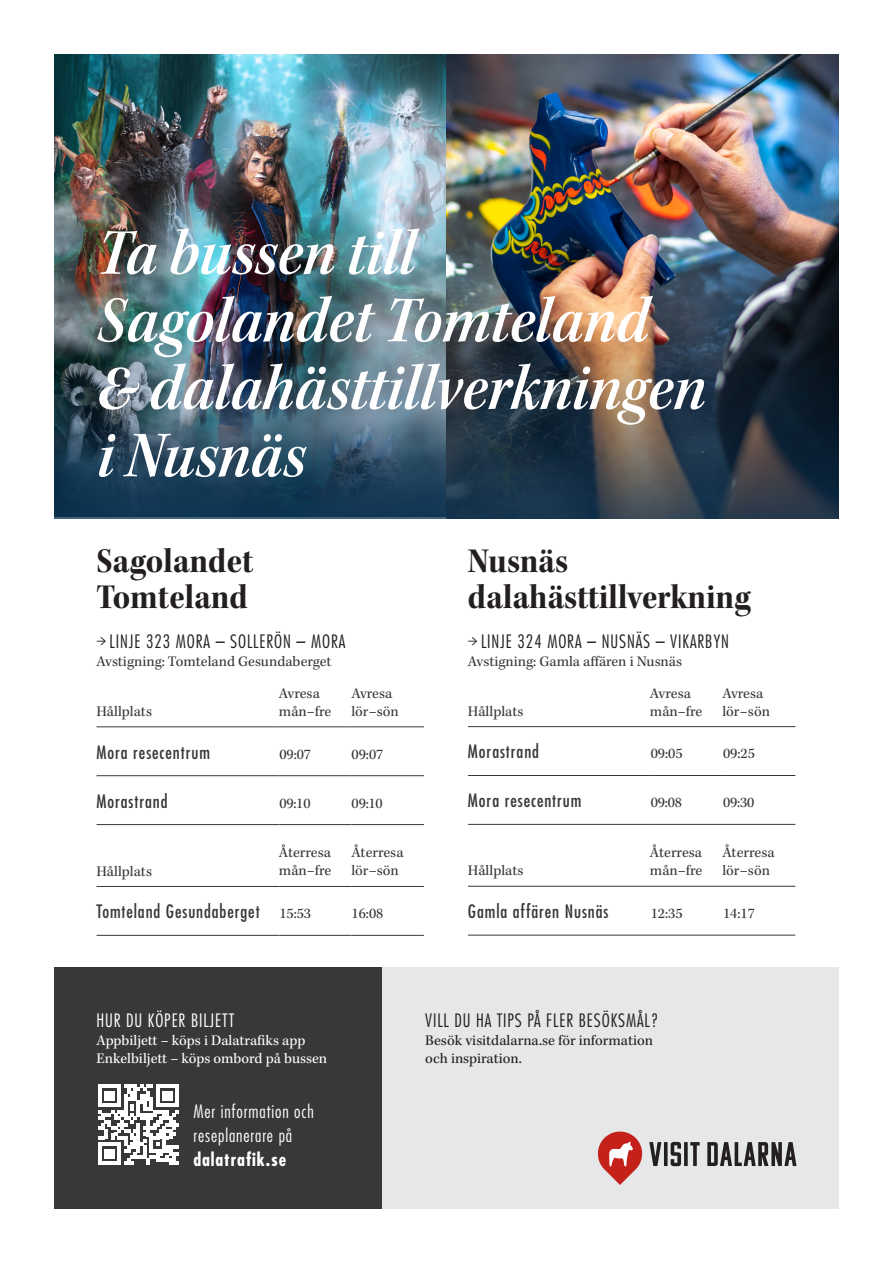
<style>
.page{position:relative;width:893px;height:1263px;background:#fff}
.page>*{position:absolute;margin:0;border:0;box-sizing:border-box;transform-origin:0 0}
.underrubiker{font:67.5px/67.5px "Kepler Std Semibold Scn It Subh";color:#fff}
.underrubiker-2{font:36px "Kepler Std Bold Scn Subh";letter-spacing:.005em;color:#231f20}
.tabell_kolum_1{font:condensed 18px "Futura Std";letter-spacing:.05em;color:#383839}
.underrubiker-3{font:300 condensed 18px "Futura Std";letter-spacing:.05em;color:#231f20}
.tabell_kolum_1-2{font:300 condensed 18px/24px "Futura Std";letter-spacing:.05em;color:#fff}
.tabell{font:300 condensed 18px "Futura Std";letter-spacing:.05em;color:#231f20}
.tabell-2{font:300 condensed 18px "Futura Std";letter-spacing:.05em;color:#fff}
.tabell_kolum_1-3{font:700 condensed 18px "Futura Std";letter-spacing:.05em;color:#fff}
.tabell-3{font:15px "Kepler Std";color:#383839}
.tabell-4{font:15px "Kepler Std";color:#fff}
.tabell-5{font:15px/18px "Kepler Std";color:#231f20}
</style>
<div class="page">
<img style="left:54px;top:54px;width:392px;height:273px">
<img style="left:446px;top:54px;width:393px;height:273px">
<img style="left:54px;top:327px;width:785px;height:192px">
<div style="left:54px;top:967px;width:329px;height:242px;background:#383839"></div>
<div style="left:383px;top:967px;width:456px;height:242px;background:#e6e7e9"></div>
<hr style="left:97px;top:726px;width:182px;height:1px;background:#383839">
<hr style="left:279px;top:726px;width:73px;height:1px;background:#383839">
<hr style="left:352px;top:726px;width:72px;height:1px;background:#383839">
<hr style="left:97px;top:775px;width:182px;height:1px;background:#383839">
<hr style="left:279px;top:775px;width:73px;height:1px;background:#383839">
<hr style="left:352px;top:775px;width:72px;height:1px;background:#383839">
<hr style="left:97px;top:824px;width:182px;height:1px;background:#383839">
<hr style="left:279px;top:824px;width:73px;height:1px;background:#383839">
<hr style="left:352px;top:824px;width:72px;height:1px;background:#383839">
<hr style="left:468px;top:726px;width:183px;height:1px;background:#383839">
<hr style="left:651px;top:726px;width:72px;height:1px;background:#383839">
<hr style="left:723px;top:726px;width:72px;height:1px;background:#383839">
<hr style="left:468px;top:775px;width:183px;height:1px;background:#383839">
<hr style="left:651px;top:775px;width:72px;height:1px;background:#383839">
<hr style="left:723px;top:775px;width:72px;height:1px;background:#383839">
<hr style="left:468px;top:824px;width:183px;height:1px;background:#383839">
<hr style="left:651px;top:824px;width:72px;height:1px;background:#383839">
<hr style="left:723px;top:824px;width:72px;height:1px;background:#383839">
<hr style="left:97px;top:886px;width:182px;height:1px;background:#383839">
<hr style="left:279px;top:886px;width:73px;height:1px;background:#383839">
<hr style="left:352px;top:886px;width:72px;height:1px;background:#383839">
<hr style="left:97px;top:935px;width:182px;height:1px;background:#383839">
<hr style="left:279px;top:935px;width:73px;height:1px;background:#383839">
<hr style="left:352px;top:935px;width:72px;height:1px;background:#383839">
<hr style="left:468px;top:886px;width:183px;height:1px;background:#383839">
<hr style="left:651px;top:886px;width:72px;height:1px;background:#383839">
<hr style="left:723px;top:886px;width:72px;height:1px;background:#383839">
<hr style="left:468px;top:935px;width:183px;height:1px;background:#383839">
<hr style="left:651px;top:935px;width:72px;height:1px;background:#383839">
<hr style="left:723px;top:935px;width:72px;height:1px;background:#383839">
<svg style="left:98px;top:1084px;width:81px;height:81px"></svg>
<svg style="left:664px;top:1142px;width:4px;height:24px"></svg>
<svg style="left:671px;top:1142px;width:10px;height:24px"></svg>
<svg style="left:684px;top:1142px;width:4px;height:24px"></svg>
<svg style="left:690px;top:1142px;width:10px;height:24px"></svg>
<svg style="left:707px;top:1142px;width:89px;height:24px"></svg>
<svg style="left:598px;top:1131px;width:63px;height:54px"></svg>
<p class="underrubiker" style="left:97px;top:220px;width:320px">Ta bussen till</p>
<p class="underrubiker" style="left:97px;top:287px;width:610px">Sagolandet Tomteland &amp; dalahästtillverkningen i Nusnäs</p>
<p class="underrubiker-2" style="left:97px;top:541px;width:158px">Sagolandet</p>
<p class="underrubiker-2" style="left:97px;top:577px;width:153px">Tomteland</p>
<p class="underrubiker-3" style="left:97px;top:631px;width:250px"><sup>→</sup> LINJE 323 MORA – SOLLERÖN – MORA</p>
<p class="tabell-3" style="left:97px;top:653px;width:237px">Avstigning: Tomteland Gesundaberget</p>
<p class="underrubiker-2" style="left:468px;top:541px;width:102px">Nusnäs</p>
<p class="underrubiker-2" style="left:468px;top:577px;width:284px">dalahästtillverkning</p>
<p class="underrubiker-3" style="left:468px;top:631px;width:263px"><sup>→</sup> LINJE 324 MORA – NUSNÄS – VIKARBYN</p>
<p class="tabell-3" style="left:468px;top:653px;width:216px">Avstigning: Gamla affären i Nusnäs</p>
<p class="tabell-3" style="left:650px;top:685px;width:42px">Avresa</p>
<p class="tabell-3" style="left:650px;top:703px;width:54px">mån–fre</p>
<p class="tabell-3" style="left:279px;top:685px;width:42px">Avresa</p>
<p class="tabell-3" style="left:351px;top:685px;width:42px">Avresa</p>
<p class="tabell-3" style="left:351px;top:703px;width:49px">lör–sön</p>
<p class="tabell-3" style="left:722px;top:685px;width:42px">Avresa</p>
<p class="tabell-3" style="left:722px;top:703px;width:49px">lör–sön</p>
<p class="tabell-3" style="left:97px;top:703px;width:57px">Hållplats</p>
<p class="tabell-3" style="left:279px;top:703px;width:54px">mån–fre</p>
<p class="tabell-3" style="left:468px;top:703px;width:57px">Hållplats</p>
<p class="tabell_kolum_1" style="left:97px;top:741px;width:115px">Mora resecentrum</p>
<p class="tabell-3" style="left:279px;top:745px;width:33px">09:07</p>
<p class="tabell-3" style="left:352px;top:745px;width:33px">09:07</p>
<p class="tabell_kolum_1" style="left:97px;top:790px;width:73px">Morastrand</p>
<p class="tabell-3" style="left:279px;top:794px;width:33px">09:10</p>
<p class="tabell-3" style="left:352px;top:794px;width:33px">09:10</p>
<p class="tabell_kolum_1" style="left:468px;top:741px;width:73px">Morastrand</p>
<p class="tabell-3" style="left:651px;top:745px;width:33px">09:05</p>
<p class="tabell-3" style="left:723px;top:745px;width:33px">09:25</p>
<p class="tabell_kolum_1" style="left:468px;top:790px;width:115px">Mora resecentrum</p>
<p class="tabell-3" style="left:651px;top:794px;width:33px">09:08</p>
<p class="tabell-3" style="left:723px;top:794px;width:33px">09:30</p>
<p class="tabell-3" style="left:279px;top:844px;width:54px">Återresa</p>
<p class="tabell-3" style="left:279px;top:862px;width:54px">mån–fre</p>
<p class="tabell-3" style="left:351px;top:844px;width:54px">Återresa</p>
<p class="tabell-3" style="left:351px;top:862px;width:49px">lör–sön</p>
<p class="tabell-3" style="left:97px;top:862px;width:57px">Hållplats</p>
<p class="tabell-3" style="left:468px;top:862px;width:57px">Hållplats</p>
<p class="tabell-3" style="left:650px;top:844px;width:54px">Återresa</p>
<p class="tabell-3" style="left:650px;top:862px;width:54px">mån–fre</p>
<p class="tabell-3" style="left:722px;top:844px;width:54px">Återresa</p>
<p class="tabell-3" style="left:722px;top:862px;width:49px">lör–sön</p>
<p class="tabell_kolum_1" style="left:97px;top:901px;width:165px">Tomteland Gesundaberget</p>
<p class="tabell-3" style="left:279px;top:905px;width:33px">15:53</p>
<p class="tabell-3" style="left:352px;top:905px;width:33px">16:08</p>
<p class="tabell_kolum_1" style="left:468px;top:901px;width:142px">Gamla affären Nusnäs</p>
<p class="tabell-3" style="left:651px;top:905px;width:33px">12:35</p>
<p class="tabell-3" style="left:723px;top:905px;width:33px">14:17</p>
<p class="tabell-2" style="left:97px;top:1009px;width:139px">HUR DU KÖPER BILJETT</p>
<p class="tabell-4" style="left:97px;top:1031px;width:210px">Appbiljett – köps i Dalatrafiks app</p>
<p class="tabell-4" style="left:97px;top:1049px;width:232px">Enkelbiljett – köps ombord på bussen</p>
<p class="tabell_kolum_1-2" style="left:194px;top:1099px;width:122px">Mer information och reseplanerare på</p>
<p class="tabell_kolum_1-3" style="left:194px;top:1148px;width:94px">dalatrafik.se</p>
<p class="tabell" style="left:425px;top:1009px;width:235px">VILL DU HA TIPS PÅ FLER BESÖKSMÅL?</p>
<p class="tabell-5" style="left:425px;top:1031px;width:229px">Besök visitdalarna.se för information och inspiration.</p>
</div>
